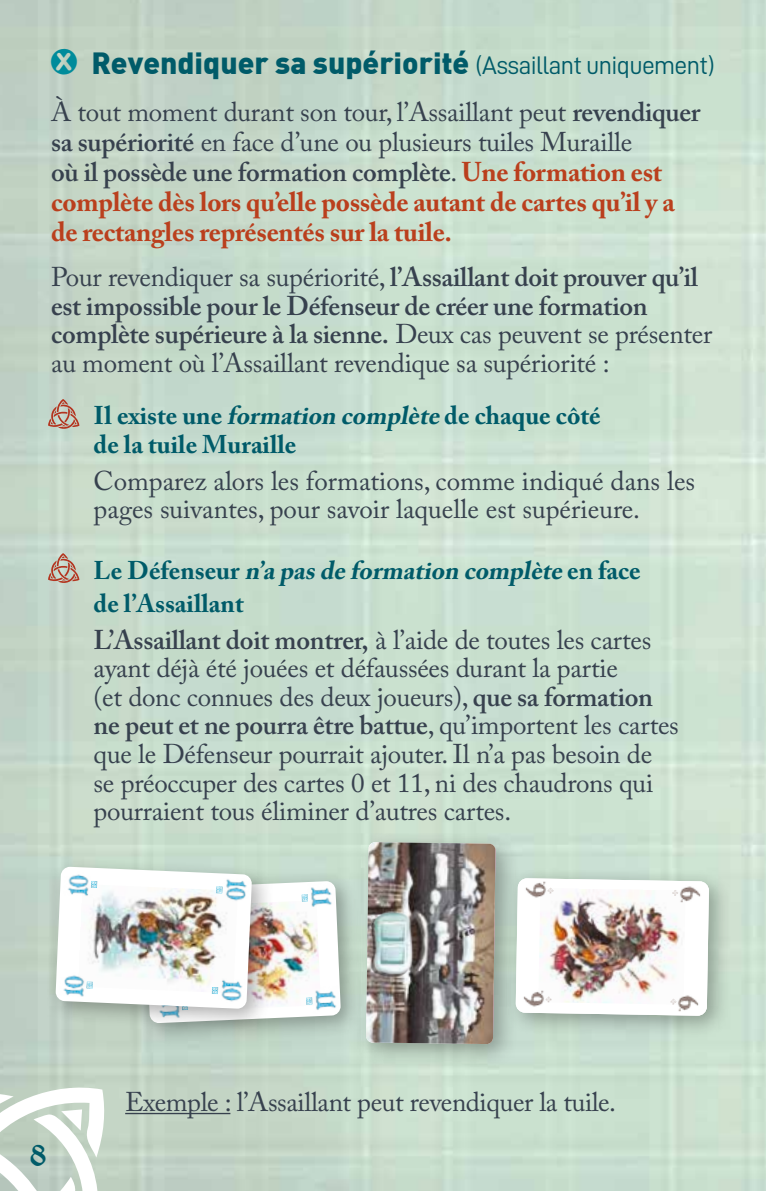
<style>
.page{position:relative;width:766px;height:1191px;background:#fff}
.page>*{position:absolute;margin:0;border:0;box-sizing:border-box;transform-origin:0 0}
.t1{font:33px "Augusta";color:#005b69}
.t2{font:900 30px "DIN";color:#005b69}
.t3{font:27px/28.5px "Adobe Caslon Pro";letter-spacing:-.01em;color:#37414e}
.t4{font:700 27px/30px "Adobe Caslon Pro";letter-spacing:-.01em;color:#ba3f1d}
.t5{font:600 27px/28.5px "Adobe Caslon Pro";letter-spacing:-.01em;color:#37414e}
.t6{font:700 25.5px/28.5px "Adobe Caslon Pro";color:#005b69}
.s1{font-family:"Circled";font-weight:400;font-size:31.5px;color:#008b9b}
.s2{font-family:"D DIN";font-weight:400;font-size:25.5px}
.s3{font-weight:400;color:#37414e}
.s4{font-weight:600;color:#37414e}
.s5{font-weight:400}
.s6{font-style:italic}
.s7{font-weight:600}
</style>
<div class="page">
<svg style="left:0;top:1080px;width:112px;height:111px"></svg>
<svg style="left:48px;top:399px;width:31px;height:31px"></svg>
<svg style="left:48px;top:553px;width:31px;height:31px"></svg>
<div style="left:355px;top:831px;width:165px;height:237px;background:#000;opacity:.3"></div>
<img style="left:366px;top:842px;width:129px;height:202px">
<div style="left:134px;top:871px;width:229px;height:175px;background:#000;opacity:.3"></div>
<div style="left:45px;top:856px;width:229px;height:175px;background:#000;opacity:.3"></div>
<img style="left:55px;top:866px;width:286px;height:157px">
<div style="left:504px;top:867px;width:228px;height:172px;background:#000;opacity:.3"></div>
<img style="left:515px;top:878px;width:193px;height:137px">
<hr style="left:125px;top:1112px;width:105px;height:2px;background:#37414e">
<p class="t2" style="left:51px;top:43px;width:665px"><span class="s1">X</span> Revendiquer sa supériorité <span class="s2">(Assaillant uniquement)</span></p>
<p class="t4" style="left:51px;top:96px;width:651px"><span class="s3">À tout moment durant son tour, l’Assaillant peut</span> <span class="s4">revendiquer sa supériorité</span> <span class="s3">en face d’une ou plusieurs tuiles Muraille<br></span><span class="s4">où il possède une formation complète</span><span class="s3">.</span> Une formation est complète dès lors qu’elle possède autant de cartes qu’il y a de rectangles représentés sur la tuile.</p>
<p class="t5" style="left:51px;top:263px;width:662px"><span class="s5">Pour revendiquer sa supériorité,</span> l’Assaillant doit prouver qu’il est impossible pour le Défenseur de créer une formation complète supérieure à la sienne. <span class="s5">Deux cas peuvent se présenter au moment où l’Assaillant revendique sa supériorité :</span></p>
<p class="t6" style="left:94px;top:401px;width:508px">Il existe une <span class="s6">formation complète</span>de chaque côté de la tuile Muraille</p>
<p class="t3" style="left:94px;top:466px;width:603px">Comparez alors les formations, comme indiqué dans les pages suivantes, pour savoir laquelle est supérieure.</p>
<p class="t6" style="left:94px;top:554px;width:548px;line-height:32.4px">L e D é fe n s e u r <span class="s6">n’apasdeformation complète</span>e n fa c e de l’Assaillant</p>
<p class="t3" style="left:94px;top:625px;width:586px"><span class="s7">L’Assaillant doit montrer,</span> à l’aide de toutes les cartes ayant déjà été jouées et défaussées durant la partie<br>(et donc connues des deux joueurs), <span class="s7">que sa formation ne peut et ne pourra être battue</span>, qu’importent les cartes que le Défenseur pourrait ajouter. Il n’a pas besoin de se préoccuper des cartes 0 et 11, ni des chaudrons qui pourraient tous éliminer d’autres cartes.</p>
<p class="t1" style="left:31px;top:1137px;width:18px">8</p>
<p class="t3" style="left:125px;top:1087px;width:492px">Exemple : l’Assaillant peut revendiquer la tuile.</p>
</div>
